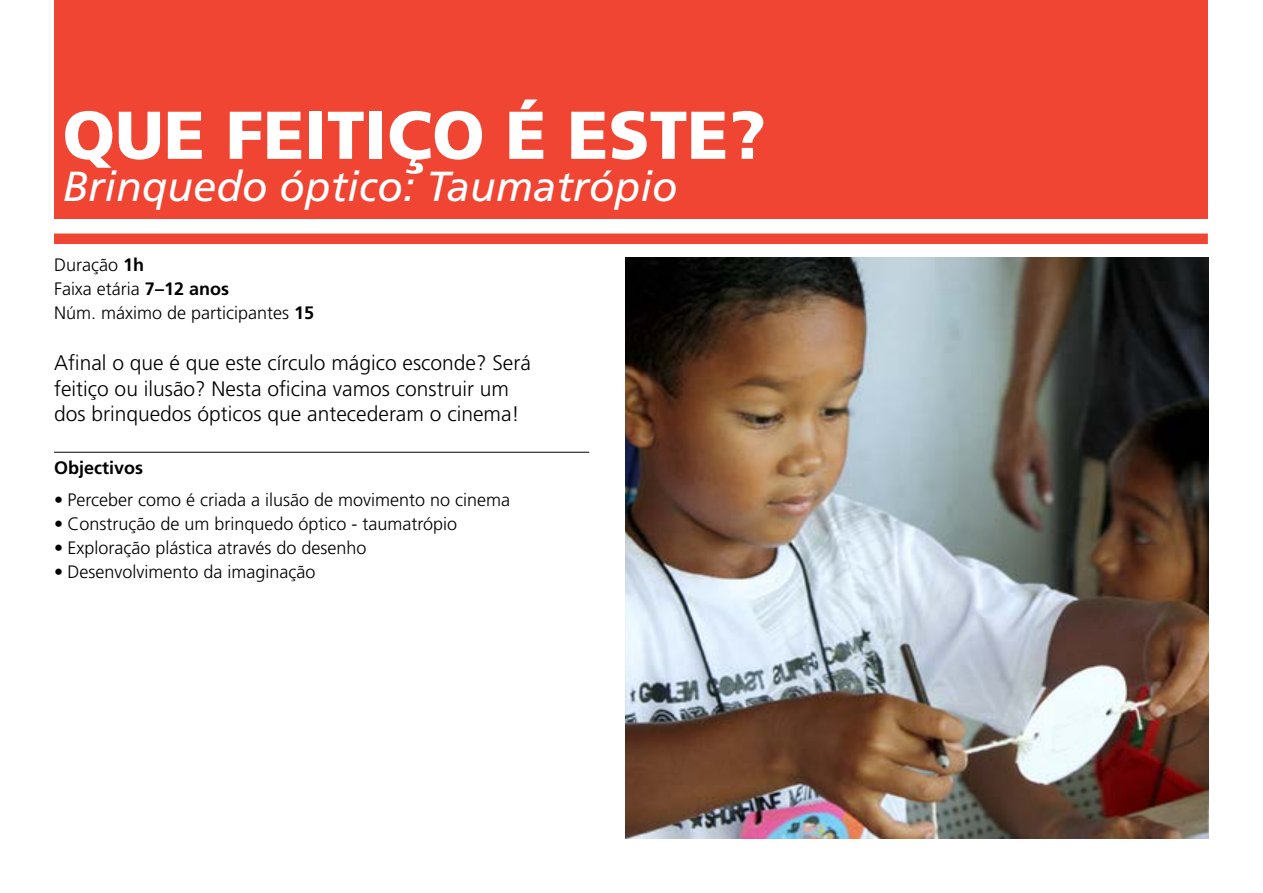
<style>
.page{position:relative;width:1263px;height:893px;background:#fff}
.page>*{position:absolute;margin:0;border:0;box-sizing:border-box;transform-origin:0 0}
.t1{font:900 67.5px "Frutiger LT Std";color:#fff}
.t2{font:italic 42px "Frutiger LT Std";color:#fff}
.t3{font:300 21px/25.5px "Frutiger LT Std";color:#000}
.t4{font:300 18px/24px "Frutiger LT Std";color:#000}
.t5{font:700 18px "Frutiger LT Std";color:#000}
.s1{font-weight:700}
</style>
<div class="page">
<div style="left:54px;top:233px;width:1154px;height:11px;background:#f04533"></div>
<img style="left:625px;top:258px;width:584px;height:581px">
<hr style="left:54px;top:452px;width:535px;height:1px;background:#000">
<div style="left:54px;top:0;width:1154px;height:218px;background:#f04533"></div>
<h1 class="t1" style="left:63px;top:94px;width:705px">QUE FEITIÇO É ESTE?</h1>
<h2 class="t2" style="left:63px;top:162px;width:617px">Brinquedo óptico: Taumatrópio</h2>
<p class="t4" style="left:54px;top:253px;width:262px">Duração <span class="s1">1h<br></span>Faixa etária <span class="s1">7–12 anos<br></span>Núm. máximo de participantes <span class="s1">15</span></p>
<p class="t3" style="left:54px;top:351px;width:478px">Afinal o que é que este círculo mágico esconde? Será feitiço ou ilusão? Nesta oficina vamos construir um dos brinquedos ópticos que antecederam o cinema!</p>
<p class="t5" style="left:54px;top:457px;width:91px">Objectivos</p>
<p class="t4" style="left:54px;top:488px;width:458px">• Perceber como é criada a ilusão de movimento no cinema</p>
<p class="t4" style="left:54px;top:512px;width:405px">• Construção de um brinquedo óptico - taumatrópio</p>
<p class="t4" style="left:54px;top:536px;width:314px">• Exploração plástica através do desenho</p>
<p class="t4" style="left:54px;top:560px;width:263px">• Desenvolvimento da imaginação</p>
</div>
